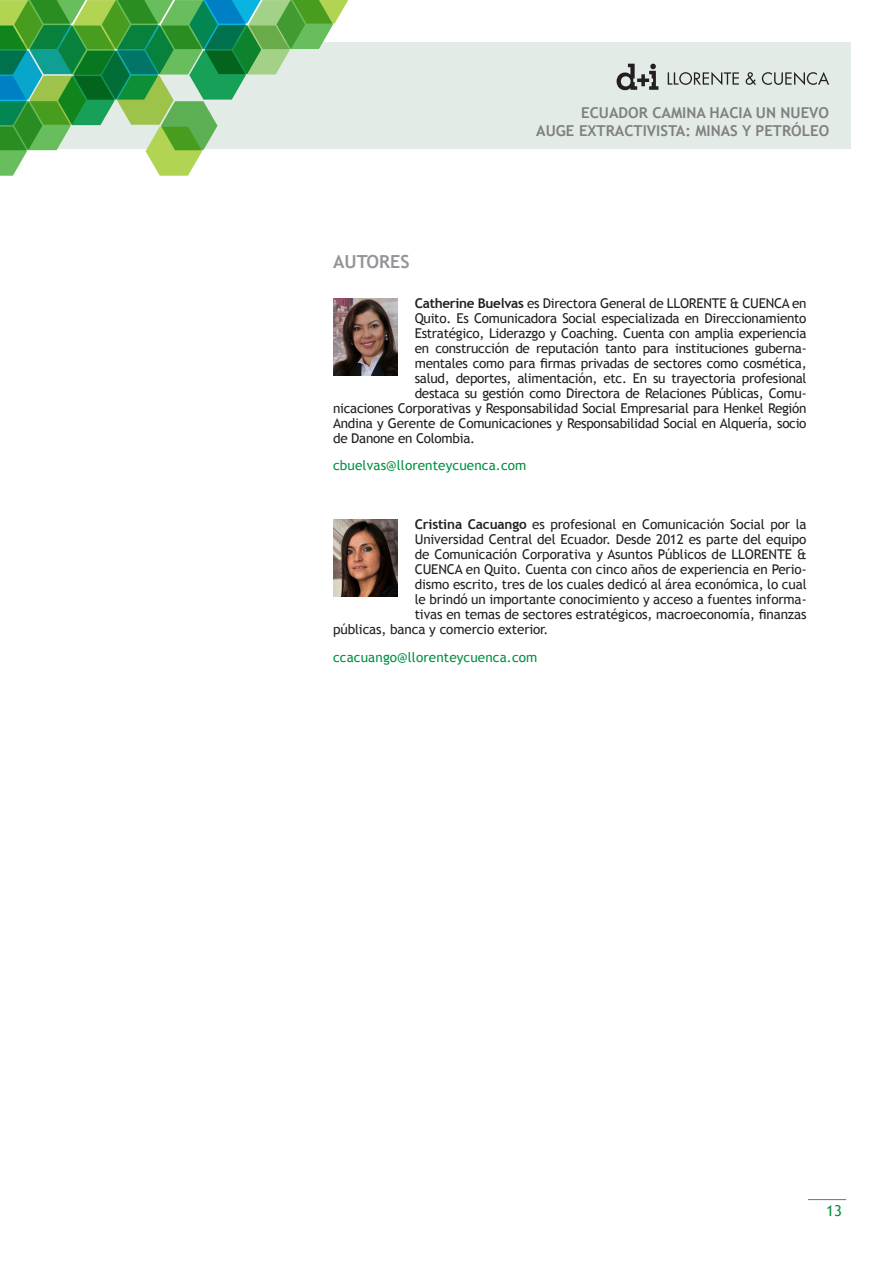
<style>
.page{position:relative;width:893px;height:1263px;background:#fff}
.page>*{position:absolute;margin:0;border:0;box-sizing:border-box;transform-origin:0 0}
.Título_Sección{font:700 18px "Trebuchet MS";color:#939598}
.t1{font:700 15px/18px "Trebuchet MS";color:#808080;text-align:right}
.t2{font:15px "Trebuchet MS";color:#009044}
.texto_corrido{font:13.5px "Trebuchet MS";letter-spacing:-.02em;color:#231f20}
.Texto_Corrido{font:13.5px "Trebuchet MS";letter-spacing:-.01em;color:#231f20}
.Texto_Corrido-2{font:13.5px "Trebuchet MS";letter-spacing:.01em;color:#009044}
.texto_corrido-2{font:13.5px "Trebuchet MS";letter-spacing:.01em;color:#009044}
.s1{font-weight:700}
</style>
<div class="page">
<div style="left:0;top:43px;width:850px;height:106px;background:#e2ebe6"></div>
<svg style="left:0;top:0;width:348px;height:176px"></svg>
<svg style="left:668px;top:72px;width:71px;height:13px"></svg>
<svg style="left:746px;top:72px;width:10px;height:13px"></svg>
<svg style="left:762px;top:72px;width:67px;height:13px"></svg>
<svg style="left:617px;top:64px;width:41px;height:26px"></svg>
<hr style="left:808px;top:1199px;width:38px;height:1px;background:#808080">
<img style="left:333px;top:298px;width:65px;height:77px">
<img style="left:333px;top:519px;width:65px;height:77px">
<p class="Título_Sección" style="left:333px;top:250px;width:78px">AUTORES</p>
<p class="t1" style="left:536px;top:104px;width:294px">ECUADOR CAMINA HACIA UN NUEVO<br>AUGE EXTRACTIVISTA: MINAS Y PETRÓLEO</p>
<p class="texto_corrido" style="left:415px;top:295px;width:393px"><span class="s1">Catherine Buelvas</span> es Directora General de LLORENTE &amp; CUENCA en</p>
<p class="texto_corrido" style="left:415px;top:310px;width:393px">Quito. Es Comunicadora Social especializada en Direccionamiento</p>
<p class="texto_corrido" style="left:415px;top:325px;width:393px">Estratégico, Liderazgo y Coaching. Cuenta con amplia experiencia</p>
<p class="texto_corrido" style="left:415px;top:340px;width:393px">en construcción de reputación tanto para instituciones guberna-</p>
<p class="texto_corrido" style="left:415px;top:355px;width:393px">mentales como para firmas privadas de sectores como cosmética,</p>
<p class="texto_corrido" style="left:415px;top:370px;width:393px">salud, deportes, alimentación, etc. En su trayectoria profesional</p>
<p class="texto_corrido" style="left:415px;top:385px;width:393px">destaca su gestión como Directora de Relaciones Públicas, Comu-</p>
<p class="texto_corrido" style="left:333px;top:400px;width:475px">nicaciones Corporativas y Responsabilidad Social Empresarial para Henkel Región</p>
<p class="texto_corrido" style="left:333px;top:415px;width:475px">Andina y Gerente de Comunicaciones y Responsabilidad Social en Alquería, socio</p>
<p class="texto_corrido" style="left:333px;top:430px;width:144px">de Danone en Colombia.</p>
<p class="texto_corrido-2" style="left:333px;top:457px;width:195px">cbuelvas@llorenteycuenca.com</p>
<p class="Texto_Corrido" style="left:415px;top:516px;width:393px"><span class="s1">Cristina Cacuango</span> es profesional en Comunicación Social por la</p>
<p class="Texto_Corrido" style="left:415px;top:531px;width:393px">Universidad Central del Ecuador. Desde 2012 es parte del equipo</p>
<p class="Texto_Corrido" style="left:415px;top:546px;width:393px">de Comunicación Corporativa y Asuntos Públicos de LLORENTE &amp;</p>
<p class="Texto_Corrido" style="left:415px;top:561px;width:393px">CUENCA en Quito. Cuenta con cinco años de experiencia en Perio-</p>
<p class="Texto_Corrido" style="left:415px;top:576px;width:393px">dismo escrito, tres de los cuales dedicó al área económica, lo cual</p>
<p class="Texto_Corrido" style="left:415px;top:591px;width:393px">le brindó un importante conocimiento y acceso a fuentes informa-</p>
<p class="Texto_Corrido" style="left:415px;top:606px;width:393px">tivas en temas de sectores estratégicos, macroeconomía, finanzas</p>
<p class="Texto_Corrido" style="left:333px;top:621px;width:217px">públicas, banca y comercio exterior.</p>
<p class="Texto_Corrido-2" style="left:333px;top:649px;width:206px">ccacuango@llorenteycuenca.com</p>
<p class="t2" style="left:826px;top:1201px;width:17px">13</p>
</div>
